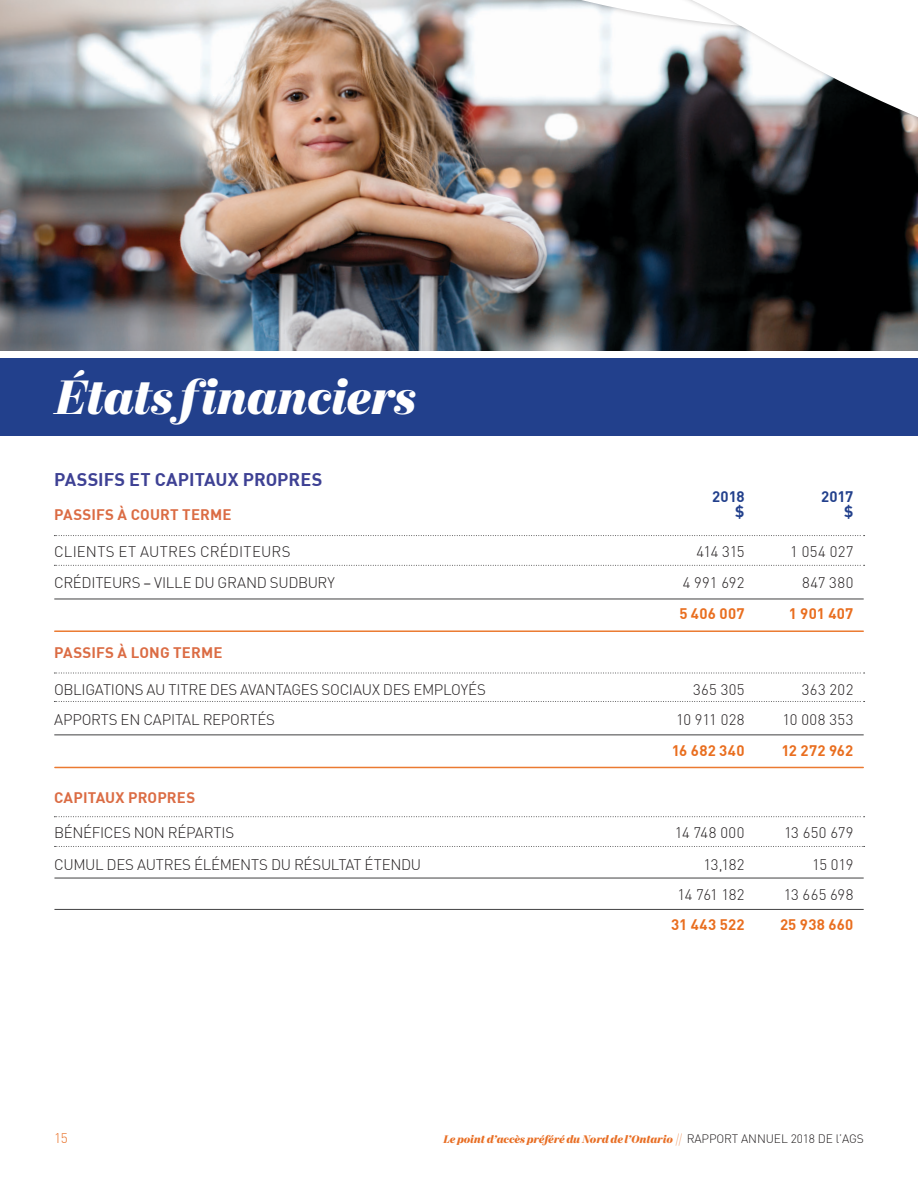
<style>
.page{position:relative;width:918px;height:1188px;background:#fff}
.page>*{position:absolute;margin:0;border:0;box-sizing:border-box;transform-origin:0 0}
.t1{font:italic 700 48px "Mort Modern 11";letter-spacing:-.015em;color:#fff}
.t2{font:700 18px "DIN";color:#3e4194}
.t3{font:300 15px "DIN";letter-spacing:-.01em;color:#231f20}
.t4{font:700 15px "DIN";letter-spacing:.01em;color:#db6c44}
.t5{font:700 15px "DIN";letter-spacing:.015em;color:#e96e1f}
.t6{font:300 15px "DIN";letter-spacing:.015em;color:#231f20}
.t7{font:700 15px "DIN";letter-spacing:-.01em;color:#22408c}
.t8{font:300 13.65px "DIN";color:#e86e24}
.t9{font:italic 700 10.95px "Mort Modern 11";letter-spacing:-.01em;color:#e86e24}
.s1{font-family:"Mort Modern 20";font-weight:500;font-stretch:condensed;font-size:13.65px}
.s2{font-family:"DIN";font-weight:300;font-style:normal;font-size:12px;color:#231f20}
</style>
<div class="page">
<img style="left:0;top:0;width:918px;height:351px">
<div style="left:0;top:359px;width:918px;height:77px;background:#22408c"></div>
<hr style="left:55px;top:630px;width:808px;height:2px;background:#eb7a31">
<hr style="left:55px;top:767px;width:808px;height:1px;background:#eb7a31">
<svg style="left:54px;top:535px;width:811px;height:1px"></svg>
<svg style="left:54px;top:701px;width:811px;height:1px"></svg>
<hr style="left:54px;top:735px;width:810px;height:1px;background:#414142">
<hr style="left:54px;top:599px;width:810px;height:1px;background:#414142">
<svg style="left:54px;top:673px;width:811px;height:1px"></svg>
<svg style="left:54px;top:565px;width:811px;height:1px"></svg>
<svg style="left:54px;top:816px;width:811px;height:1px"></svg>
<svg style="left:55px;top:846px;width:810px;height:1px"></svg>
<hr style="left:54px;top:878px;width:810px;height:1px;background:#414142">
<hr style="left:54px;top:909px;width:810px;height:1px;background:#414142">
<svg style="left:446px;top:0;width:472px;height:164px"></svg>
<p class="t1" style="left:54px;top:365px;width:364px">États financiers</p>
<p class="t2" style="left:54px;top:468px;width:270px">PASSIFS ET CAPITAUX PROPRES</p>
<p class="t4" style="left:54px;top:505px;width:179px">PASSIFS À COURT TERME</p>
<p class="t6" style="left:54px;top:543px;width:238px">CLIENTS ET AUTRES CRÉDITEURS</p>
<p class="t3" style="left:54px;top:573px;width:282px">CRÉDITEURS – VILLE DU GRAND SUDBURY</p>
<p class="t4" style="left:54px;top:643px;width:170px">PASSIFS À LONG TERME</p>
<p class="t3" style="left:54px;top:680px;width:433px">OBLIGATIONS AU TITRE DES AVANTAGES SOCIAUX DES EMPLOYÉS</p>
<p class="t3" style="left:54px;top:710px;width:222px">APPORTS EN CAPITAL REPORTÉS</p>
<p class="t4" style="left:54px;top:788px;width:143px">CAPITAUX PROPRES</p>
<p class="t3" style="left:54px;top:824px;width:182px">BÉNÉFICES NON RÉPARTIS</p>
<p class="t3" style="left:54px;top:855px;width:369px">CUMUL DES AUTRES ÉLÉMENTS DU RÉSULTAT ÉTENDU</p>
<p class="t7" style="left:712px;top:486px;width:34px">2018</p>
<p class="t7" style="left:735px;top:501px;width:11px">$</p>
<p class="t7" style="left:821px;top:486px;width:34px">2017</p>
<p class="t7" style="left:844px;top:501px;width:11px">$</p>
<p class="t3" style="left:697px;top:543px;width:50px">414 315</p>
<p class="t3" style="left:790px;top:543px;width:65px">1 054 027</p>
<p class="t3" style="left:683px;top:573px;width:63px">4 991 692</p>
<p class="t5" style="left:679px;top:604px;width:67px">5 406 007</p>
<p class="t3" style="left:802px;top:573px;width:53px">847 380</p>
<p class="t5" style="left:789px;top:604px;width:66px">1 901 407</p>
<p class="t3" style="left:693px;top:680px;width:53px">365 305</p>
<p class="t3" style="left:676px;top:710px;width:70px">10 911 028</p>
<p class="t3" style="left:802px;top:680px;width:53px">363 202</p>
<p class="t3" style="left:783px;top:710px;width:72px">10 008 353</p>
<p class="t5" style="left:672px;top:740px;width:74px">16 682 340</p>
<p class="t5" style="left:781px;top:740px;width:73px">12 272 962</p>
<p class="t3" style="left:675px;top:824px;width:71px">14 748 000</p>
<p class="t3" style="left:704px;top:855px;width:42px">13,182</p>
<p class="t3" style="left:677px;top:886px;width:69px">14 761 182</p>
<p class="t5" style="left:671px;top:915px;width:75px">31 443 522</p>
<p class="t3" style="left:784px;top:824px;width:71px">13 650 679</p>
<p class="t3" style="left:812px;top:855px;width:43px">15 019</p>
<p class="t3" style="left:784px;top:886px;width:71px">13 665 698</p>
<p class="t5" style="left:780px;top:915px;width:75px">25 938 660</p>
<p class="t8" style="left:54px;top:1129px;width:15px">15</p>
<p class="t9" style="left:443px;top:1131px;width:422px">Le point d’accès préféré du Nord de l’Ontario <span class="s1">| |</span> <span class="s2">RAPPORT ANNUEL 2018 DE l’AGS</span></p>
</div>
